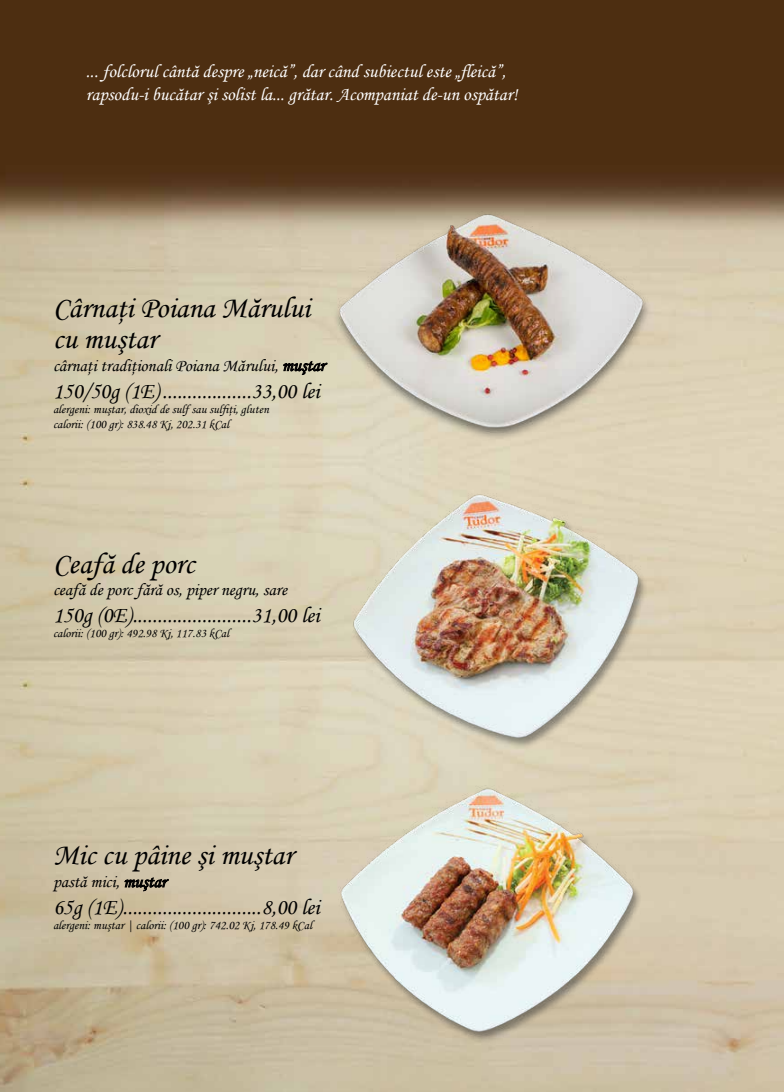
<style>
.page{position:relative;width:784px;height:1092px;background:#fff}
.page>*{position:absolute;margin:0;border:0;box-sizing:border-box;transform-origin:0 0}
.t1{font:30px/31.2px "Monotype Corsiva";color:#000}
.t2{font:22.5px "Monotype Corsiva";color:#000}
.t3{font:18.75px/22.5px "Monotype Corsiva";color:#fff}
.t4{font:17.5px "Monotype Corsiva";color:#000}
.t5{font:12.5px/15px "Monotype Corsiva";color:#000}
</style>
<div class="page">
<img style="left:0;top:0;width:783px;height:1091px">
<img style="left:331px;top:139px;width:329px;height:318px">
<img style="left:331px;top:457px;width:329px;height:285px">
<img style="left:331px;top:742px;width:329px;height:328px">
<h3 class="t3" style="left:86px;top:60px;width:433px">... folclorul cântă despre „neică”, dar când subiectul este „fleică”, rapsodu-i bucătar şi solist la... grătar. Acompaniat de-un ospătar!</h3>
<h1 class="t1" style="left:53px;top:292px;width:258px">Cârnaţi Poiana Mărului cu muştar</h1>
<h3 class="t4" style="left:53px;top:354px;width:273px">cârnaţi tradiţionali Poiana Mărului, muştar</h3>
<h2 class="t2" style="left:53px;top:377px;width:268px">150/50g (1E) ..................33,00 lei</h2>
<p class="t5" style="left:53px;top:401px;width:217px">alergeni: muştar, dioxid de sulf sau sulfiţi, gluten calorii: (100 gr): 838.48 Kj, 202.31 kCal</p>
<h1 class="t1" style="left:53px;top:548px;width:143px">Ceafă de porc</h1>
<h3 class="t4" style="left:53px;top:579px;width:235px">ceafă de porc fără os, piper negru, sare</h3>
<h2 class="t2" style="left:53px;top:601px;width:268px">150g (0E)........................31,00 lei</h2>
<p class="t5" style="left:53px;top:626px;width:177px">calorii: (100 gr): 492.98 Kj, 117.83 kCal</p>
<h1 class="t1" style="left:53px;top:839px;width:241px">Mic cu pâine şi muştar</h1>
<h3 class="t4" style="left:53px;top:870px;width:115px">pastă mici, muştar</h3>
<h2 class="t2" style="left:53px;top:893px;width:268px">65g (1E)............................8,00 lei</h2>
<p class="t5" style="left:53px;top:917px;width:260px">alergeni: muştar | calorii: (100 gr): 742.02 Kj, 178.49 kCal</p>
</div>
